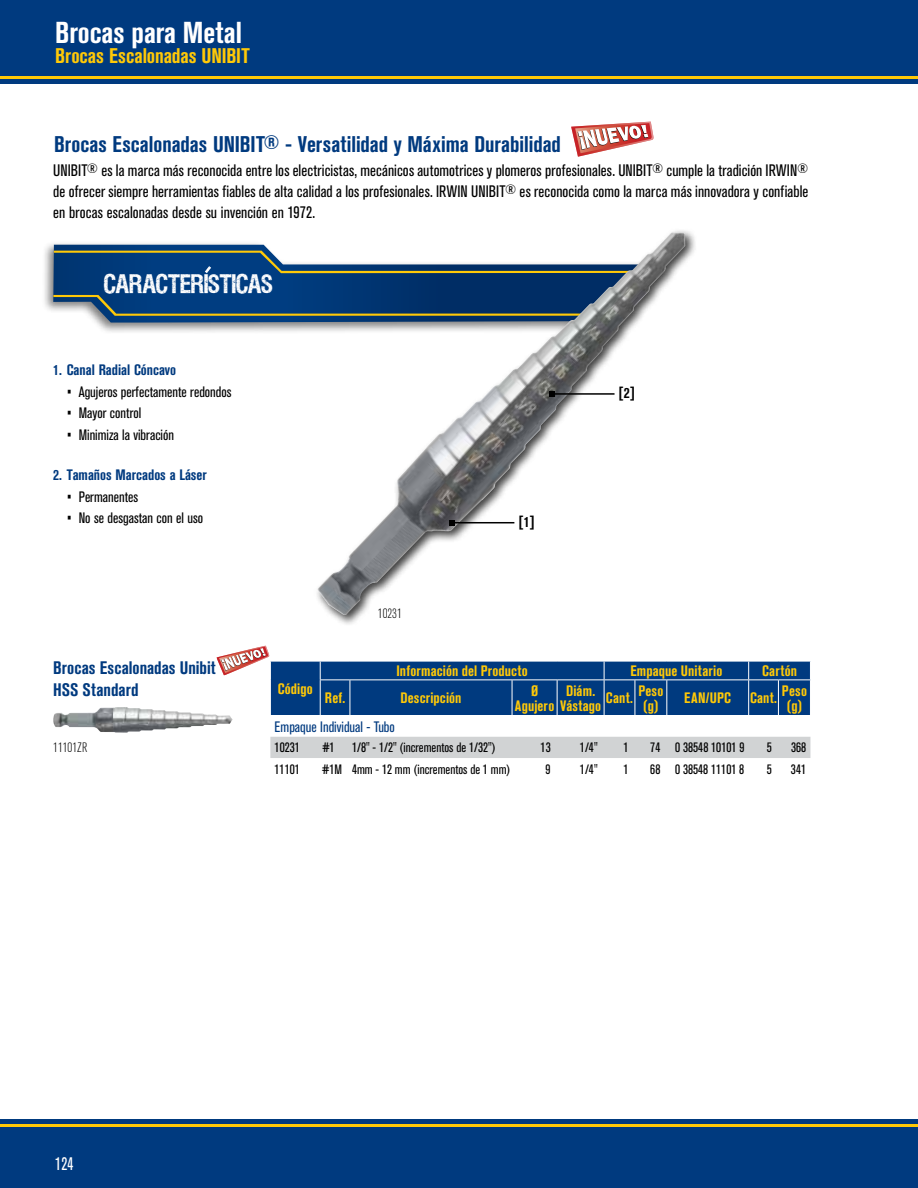
<style>
.page{position:relative;width:918px;height:1188px;background:#fff}
.page>*{position:absolute;margin:0;border:0;box-sizing:border-box;transform-origin:0 0}
.t1{font:700 condensed 30px "Akzidenz Grotesk BE";color:#fff}
.t2{font:700 condensed 22.5px "Akzidenz Grotesk BE";color:#003a7f}
.t3{font:700 condensed 21px "Akzidenz Grotesk BE";letter-spacing:-.005em;color:#ffc907}
.t4{font:21px "VIPERNORA";letter-spacing:-.005em;color:#fff}
.t5{font:700 condensed 18px/21.6px "Akzidenz Grotesk BE";color:#003a7f}
.t6{font:condensed 18px "Akzidenz Grotesk BE";color:#fff;scale:.9 1}
.t7{font:condensed 16.5px/21px "Akzidenz Grotesk BE";letter-spacing:.005em;color:#000;text-align:justify}
.t8{font:700 condensed 15px/15px "Akzidenz Grotesk BE";letter-spacing:.01em;color:#ffc907;text-align:center}
.t9{font:condensed 15px "Akzidenz Grotesk BE";color:#000}
.t10{font:700 condensed 15px "Akzidenz Grotesk BE";color:#003a7f}
.t11{font:condensed 15px "Akzidenz Grotesk BE";color:#003a7f}
.t12{font:700 condensed 15px "Akzidenz Grotesk BE";color:#000}
.t13{font:condensed 13.5px "Akzidenz Grotesk BE";color:#000}
.t14{font:300 condensed 13.5px "Akzidenz Grotesk BE";color:#000}
.s1{font-size:19.5px}
</style>
<div class="page">
<div style="left:0;top:1120px;width:918px;height:68px;background:#003a7f"></div>
<hr style="left:0;top:1124px;width:918px;height:3px;background:#ffc907">
<div style="left:0;top:0;width:918px;height:83px;background:#003a7f"></div>
<hr style="left:0;top:77px;width:918px;height:2px;background:#ffc907">
<div style="left:41px;top:240px;width:622px;height:94px;background:#000;opacity:.5"></div>
<svg style="left:53px;top:245px;width:261px;height:78px;background:#164b85"></svg>
<svg style="left:53px;top:295px;width:261px;height:21px;background:#325b7b"></svg>
<svg style="left:54px;top:251px;width:260px;height:22px;background:#2d597e"></svg>
<div style="left:270px;top:737px;width:540px;height:21px;background:#d1d3d4"></div>
<div style="left:314px;top:228px;width:383px;height:398px;background:#fff"></div>
<img style="left:317px;top:232px;width:368px;height:383px">
<img style="left:53px;top:707px;width:180px;height:26px">
<svg style="left:571px;top:122px;width:83px;height:35px"></svg>
<hr style="left:452px;top:522px;width:62px;height:1px;background:#000">
<svg style="left:449px;top:520px;width:6px;height:6px"></svg>
<hr style="left:552px;top:393px;width:63px;height:2px;background:#000">
<svg style="left:549px;top:391px;width:6px;height:6px"></svg>
<svg style="left:216px;top:645px;width:595px;height:71px"></svg>
<h1 class="t1" style="left:55px;top:16px;width:188px">Brocas para Metal</h1>
<p class="t3" style="left:55px;top:44px;width:196px">Brocas Escalonadas UNIBIT</p>
<h2 class="t2" style="left:54px;top:131px;width:508px">Brocas Escalonadas UNIBIT<span class="s1">®</span> - Versatilidad y Máxima Durabilidad</h2>
<p class="t7" style="left:53px;top:160px;width:757px">UNIBIT<sup>®</sup> es la marca más reconocida entre los electricistas, mecánicos automotrices y plomeros profesionales. UNIBIT<sup>®</sup> cumple la tradición IRWIN<sup>® </sup>de ofrecer siempre herramientas fiables de alta calidad a los profesionales. IRWIN UNIBIT<sup>®</sup> es reconocida como la marca más innovadora y confiable en brocas escalonadas desde su invención en 1972.</p>
<p class="t4" style="left:104px;top:273px;width:170px">CARACTERISTICAS</p>
<p class="t10" style="left:53px;top:361px;width:124px">1. Canal Radial Cóncavo</p>
<p class="t9" style="left:67px;top:383px;width:166px">• Agujeros perfectamente redondos</p>
<p class="t9" style="left:67px;top:405px;width:76px">• Mayor control</p>
<p class="t9" style="left:67px;top:426px;width:109px">• Minimiza la vibración</p>
<p class="t10" style="left:53px;top:466px;width:155px">2. Tamaños Marcados a Láser</p>
<p class="t9" style="left:67px;top:488px;width:73px">• Permanentes</p>
<p class="t9" style="left:67px;top:510px;width:138px">• No se desgastan con el uso</p>
<p class="t12" style="left:519px;top:513px;width:17px">[1]</p>
<p class="t12" style="left:619px;top:384px;width:17px">[2]</p>
<p class="t5" style="left:53px;top:657px;width:164px">Brocas Escalonadas Unibit<br>HSS Standard</p>
<p class="t14" style="left:378px;top:606px;width:25px">10231</p>
<p class="t8" style="left:278px;top:681px;width:37px">Código</p>
<p class="t8" style="left:396px;top:663px;width:133px">Información del Producto</p>
<p class="t8" style="left:630px;top:663px;width:93px">Empaque Unitario</p>
<p class="t8" style="left:762px;top:663px;width:36px">Cartón</p>
<p class="t8" style="left:325px;top:690px;width:22px">Ref.</p>
<p class="t8" style="left:400px;top:690px;width:63px">Descripción</p>
<p class="t8" style="left:515px;top:683px;width:88px;text-align:left;text-indent:16px">Ø<br>Agujero Vástago</p>
<p class="t8" style="left:566px;top:683px;width:31px">Diám.</p>
<p class="t8" style="left:606px;top:690px;width:29px">Cant.</p>
<p class="t8" style="left:638px;top:683px;width:26px">Peso (g)</p>
<p class="t8" style="left:684px;top:690px;width:48px">EAN/UPC</p>
<p class="t8" style="left:750px;top:690px;width:29px">Cant.</p>
<p class="t8" style="left:782px;top:683px;width:26px">Peso (g)</p>
<p class="t14" style="left:53px;top:740px;width:35px">11101ZR</p>
<p class="t6" style="left:55px;top:1154px;width:22px">124</p>
<p class="t11" style="left:275px;top:718px;width:122px">Empaque Individual - Tubo</p>
<p class="t13" style="left:275px;top:740px;width:27px">10231</p>
<p class="t13" style="left:322px;top:740px;width:14px">#1</p>
<p class="t13" style="left:352px;top:740px;width:145px">1/8" - 1/2" (incrementos de 1/32")</p>
<p class="t13" style="left:541px;top:740px;width:12px">13</p>
<p class="t13" style="left:580px;top:740px;width:19px">1/4"</p>
<p class="t13" style="left:623px;top:740px;width:7px">1</p>
<p class="t13" style="left:650px;top:740px;width:96px">74 0 38548 10101 9</p>
<p class="t13" style="left:767px;top:740px;width:7px">5</p>
<p class="t13" style="left:791px;top:740px;width:17px">368</p>
<p class="t13" style="left:275px;top:761px;width:27px">11101</p>
<p class="t13" style="left:322px;top:761px;width:190px">#1M 4mm - 12 mm (incrementos de 1 mm)</p>
<p class="t13" style="left:546px;top:761px;width:7px">9</p>
<p class="t13" style="left:580px;top:761px;width:19px">1/4"</p>
<p class="t13" style="left:623px;top:761px;width:7px">1</p>
<p class="t13" style="left:650px;top:761px;width:96px">68 0 38548 11101 8</p>
<p class="t13" style="left:767px;top:761px;width:7px">5</p>
<p class="t13" style="left:791px;top:761px;width:17px">341</p>
</div>
